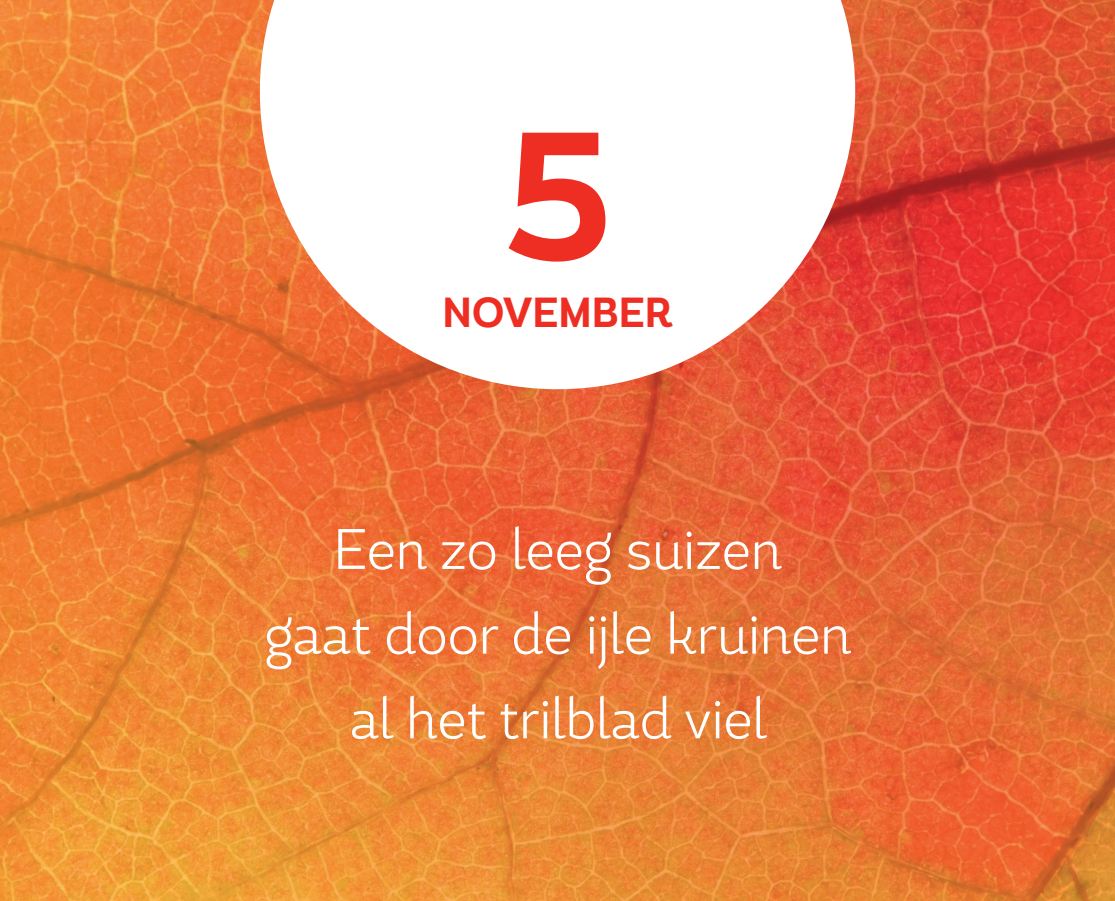
<style>
.page{position:relative;width:1115px;height:901px;background:#fff}
.page>*{position:absolute;margin:0;border:0;box-sizing:border-box;transform-origin:0 0}
.t1{font:700 180px "Magallanes Cond";color:#ee2e22}
.t2{font:300 57px/84.6px "Magallanes Cond";color:#fff;text-align:center}
.t3{font:700 42px "Magallanes Cond";color:#ee2e22}
</style>
<div class="page">
<img style="left:0;top:0;width:1115px;height:901px">
<svg style="left:260px;top:0;width:595px;height:389px"></svg>
<svg style="left:0;top:0;width:7px;height:8px"></svg>
<svg style="left:0;top:897px;width:7px;height:4px"></svg>
<svg style="left:1108px;top:0;width:7px;height:8px"></svg>
<svg style="left:1108px;top:897px;width:7px;height:4px"></svg>
<h1 class="t1" style="left:505px;top:82px;width:108px">5</h1>
<p class="t3" style="left:442px;top:286px;width:232px">NOVEMBER</p>
<p class="t2" style="left:264px;top:507px;width:589px">Een zo leeg suizen<br>gaat door de ijle kruinen al het trilblad viel</p>
</div>
